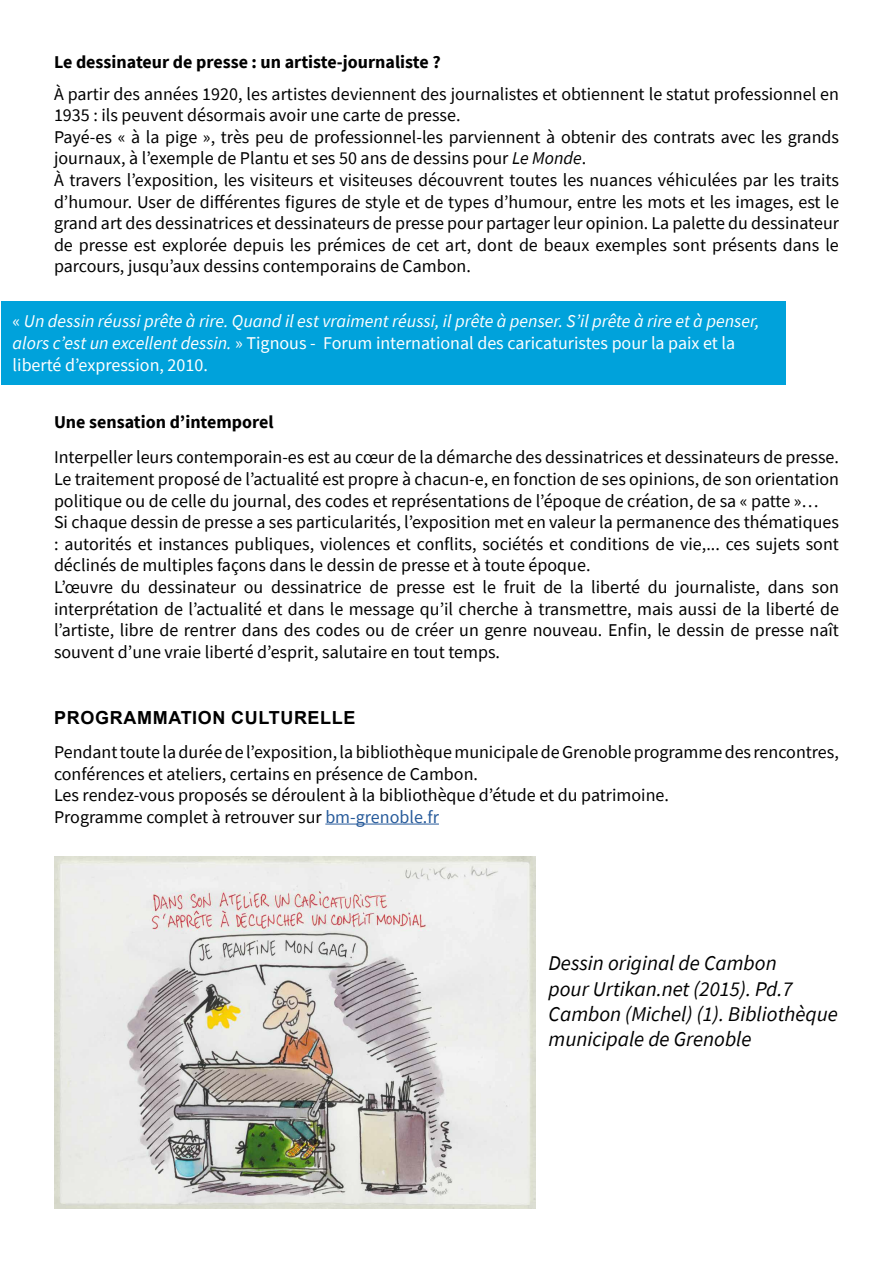
<style>
.page{position:relative;width:893px;height:1263px;background:#fff}
.page>*{position:absolute;margin:0;border:0;box-sizing:border-box;transform-origin:0 0}
.t1{font:italic 21px/25.2px "Source Sans Pro";color:#000}
.t2{font:18px/21.6px "Source Sans Pro";color:#000}
.t3{font:italic 18px/21.6px "Source Sans Pro";color:#fff}
.t4{font:700 18px "Source Sans Pro";color:#000}
.t5{font:700 18px "Arial";letter-spacing:.035em;color:#000}
.s1{font-style:italic}
.s2{font-style:normal}
.s3{color:#275b9b}
</style>
<div class="page">
<div style="left:1px;top:301px;width:785px;height:83px;background:#00a2db"></div>
<hr style="left:325px;top:824px;width:114px;height:1px;background:#275b9b">
<img style="left:54px;top:857px;width:481px;height:352px">
<p class="t4" style="left:54px;top:49px;width:388px">Le dessinateur de presse : un artiste-journaliste ?</p>
<p class="t2" style="left:54px;top:83px;width:787px">À partir des années 1920, les artistes deviennent des journalistes et obtiennent le statut professionnel en 1935 : ils peuvent désormais avoir une carte de presse.<br>Payé-es « à la pige », très peu de professionnel-les parviennent à obtenir des contrats avec les grands journaux, à l’exemple de Plantu et ses 50 ans de dessins pour <span class="s1">Le Monde</span>.<br>À travers l’exposition, les visiteurs et visiteuses découvrent toutes les nuances véhiculées par les traits d’humour. User de différentes figures de style et de types d’humour, entre les mots et les images, est le grand art des dessinatrices et dessinateurs de presse pour partager leur opinion. La palette du dessinateur de presse est explorée depuis les prémices de cet art, dont de beaux exemples sont présents dans le parcours, jusqu’aux dessins contemporains de Cambon.</p>
<p class="t3" style="left:13px;top:310px;width:748px"><span class="s2">«</span> Un dessin réussi prête à rire. Quand il est vraiment réussi, il prête à penser. S’il prête à rire et à penser, alors c’est un excellent dessin. <span class="s2">» Tignous - Forum international des caricaturistes pour la paix et la liberté d’expression, 2010.</span></p>
<p class="t4" style="left:54px;top:410px;width:221px">Une sensation d’intemporel</p>
<p class="t2" style="left:54px;top:446px;width:786px">Interpeller leurs contemporain-es est au cœur de la démarche des dessinatrices et dessinateurs de presse.<br>Le traitement proposé de l’actualité est propre à chacun-e, en fonction de ses opinions, de son orientation politique ou de celle du journal, des codes et représentations de l’époque de création, de sa « patte »…<br>Si chaque dessin de presse a ses particularités, l’exposition met en valeur la permanence des thématiques : autorités et instances publiques, violences et conflits, sociétés et conditions de vie,... ces sujets sont déclinés de multiples façons dans le dessin de presse et à toute époque.<br>L’œuvre du dessinateur ou dessinatrice de presse est le fruit de la liberté du journaliste, dans son interprétation de l’actualité et dans le message qu’il cherche à transmettre, mais aussi de la liberté de l’artiste, libre de rentrer dans des codes ou de créer un genre nouveau. Enfin, le dessin de presse naît souvent d’une vraie liberté d’esprit, salutaire en tout temps.</p>
<p class="t5" style="left:54px;top:705px;width:303px">PROGRAMMATION CULTURELLE</p>
<p class="t2" style="left:54px;top:741px;width:786px">Pendant toute la durée de l’exposition, la bibliothèque municipale de Grenoble programme des rencontres, conférences et ateliers, certains en présence de Cambon.<br>Les rendez-vous proposés se déroulent à la bibliothèque d’étude et du patrimoine.<br>Programme complet à retrouver sur <span class="s3">bm-grenoble.fr</span></p>
<p class="t1" style="left:549px;top:951px;width:291px">Dessin original de Cambon<br>pour Urtikan.net (2015). Pd.7<br>Cambon (Michel) (1). Bibliothèque municipale de Grenoble</p>
</div>
